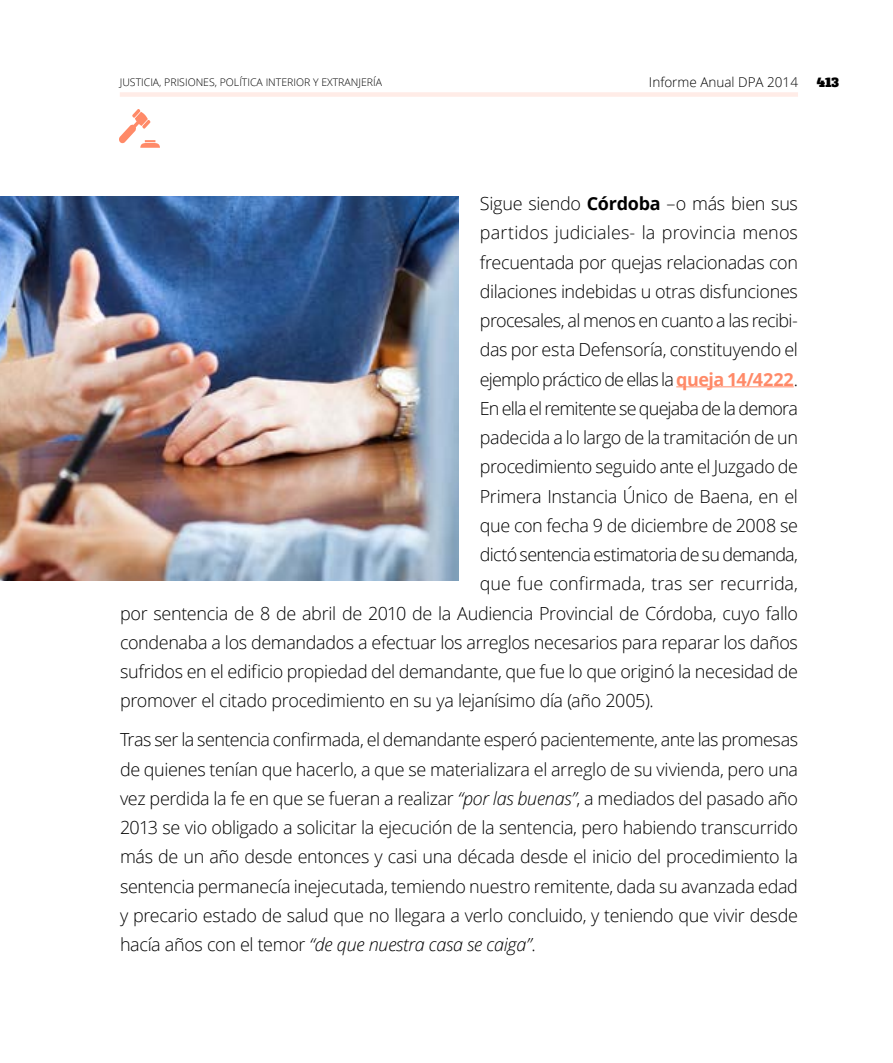
<style>
.page{position:relative;width:893px;height:1063px;background:#fff}
.page>*{position:absolute;margin:0;border:0;box-sizing:border-box;transform-origin:0 0}
.t1{font:300 18px/29.2px "Open Sans";letter-spacing:-.02em;color:#000;text-align:justify}
.t2{font:300 18px "Open Sans";letter-spacing:-.045em;color:#000}
.t3{font:300 18px "Open Sans";letter-spacing:.005em;color:#000}
.t4{font:300 13.5px "Open Sans";color:#000}
.t5{font:12px "Alfa Slab One";color:#000}
.t6{font:300 10.5px "Open Sans";color:#000}
.s1{font-weight:700}
.s2{font-weight:700;color:#ff8a68}
.s3{font-style:italic}
</style>
<div class="page">
<div style="left:120px;top:92px;width:678px;height:5px;background:#ffece7"></div>
<svg style="left:119px;top:109px;width:41px;height:39px"></svg>
<hr style="left:676px;top:386px;width:118px;height:1px;background:#ff8a68">
<img style="left:0;top:197px;width:459px;height:384px">
<p class="t6" style="left:120px;top:75px;width:264px">JUSTICIA, PRISIONES, POLÍTICA INTERIOR Y EXTRANJERÍA</p>
<p class="t4" style="left:649px;top:72px;width:151px">Informe Anual DPA 2014</p>
<p class="t5" style="left:817px;top:74px;width:24px">413</p>
<p class="t1" style="left:480px;top:188px;width:320px">Sigue siendo <span class="s1">Córdoba</span> –o más bien sus</p>
<p class="t3" style="left:480px;top:220px;width:320px">partidos judiciales- la provincia menos</p>
<p class="t1" style="left:480px;top:247px;width:320px">frecuentada por quejas relacionadas con</p>
<p class="t1" style="left:480px;top:276px;width:320px">dilaciones indebidas u otras disfunciones</p>
<p class="t1" style="left:480px;top:305px;width:320px">procesales, al menos en cuanto a las recibi-</p>
<p class="t1" style="left:480px;top:335px;width:320px">das por esta Defensoría, constituyendo el</p>
<p class="t2" style="left:480px;top:367px;width:320px">ejemplo práctico de ellas la <span class="s2">queja 14/4222</span>.</p>
<p class="t2" style="left:480px;top:396px;width:320px">En ella el remitente se quejaba de la demora</p>
<p class="t1" style="left:480px;top:422px;width:320px">padecida a lo largo de la tramitación de un</p>
<p class="t1" style="left:480px;top:452px;width:320px">procedimiento seguido ante el Juzgado de</p>
<p class="t1" style="left:480px;top:481px;width:320px">Primera Instancia Único de Baena, en el</p>
<p class="t1" style="left:480px;top:510px;width:320px">que con fecha 9 de diciembre de 2008 se</p>
<p class="t2" style="left:480px;top:542px;width:320px">dictó sentencia estimatoria de su demanda,</p>
<p class="t1" style="left:480px;top:569px;width:320px">que fue confirmada, tras ser recurrida,</p>
<p class="t1" style="left:120px;top:598px;width:679px">por sentencia de 8 de abril de 2010 de la Audiencia Provincial de Córdoba, cuyo fallo</p>
<p class="t1" style="left:120px;top:627px;width:679px">condenaba a los demandados a efectuar los arreglos necesarios para reparar los daños</p>
<p class="t1" style="left:120px;top:656px;width:679px">sufridos en el edificio propiedad del demandante, que fue lo que originó la necesidad de</p>
<p class="t1" style="left:120px;top:686px;width:535px">promover el citado procedimiento en su ya lejanísimo día (año 2005).</p>
<p class="t1" style="left:120px;top:725px;width:680px">Tras ser la sentencia confirmada, el demandante esperó pacientemente, ante las promesas de quienes tenían que hacerlo, a que se materializara el arreglo de su vivienda, pero una vez perdida la fe en que se fueran a realizar <span class="s3">“por las buenas”</span>, a mediados del pasado año 2013 se vio obligado a solicitar la ejecución de la sentencia, pero habiendo transcurrido más de un año desde entonces y casi una década desde el inicio del procedimiento la sentencia permanecía inejecutada, temiendo nuestro remitente, dada su avanzada edad y precario estado de salud que no llegara a verlo concluido, y teniendo que vivir desde hacía años con el temor <span class="s3">“de que nuestra casa se caiga”</span>.</p>
</div>
